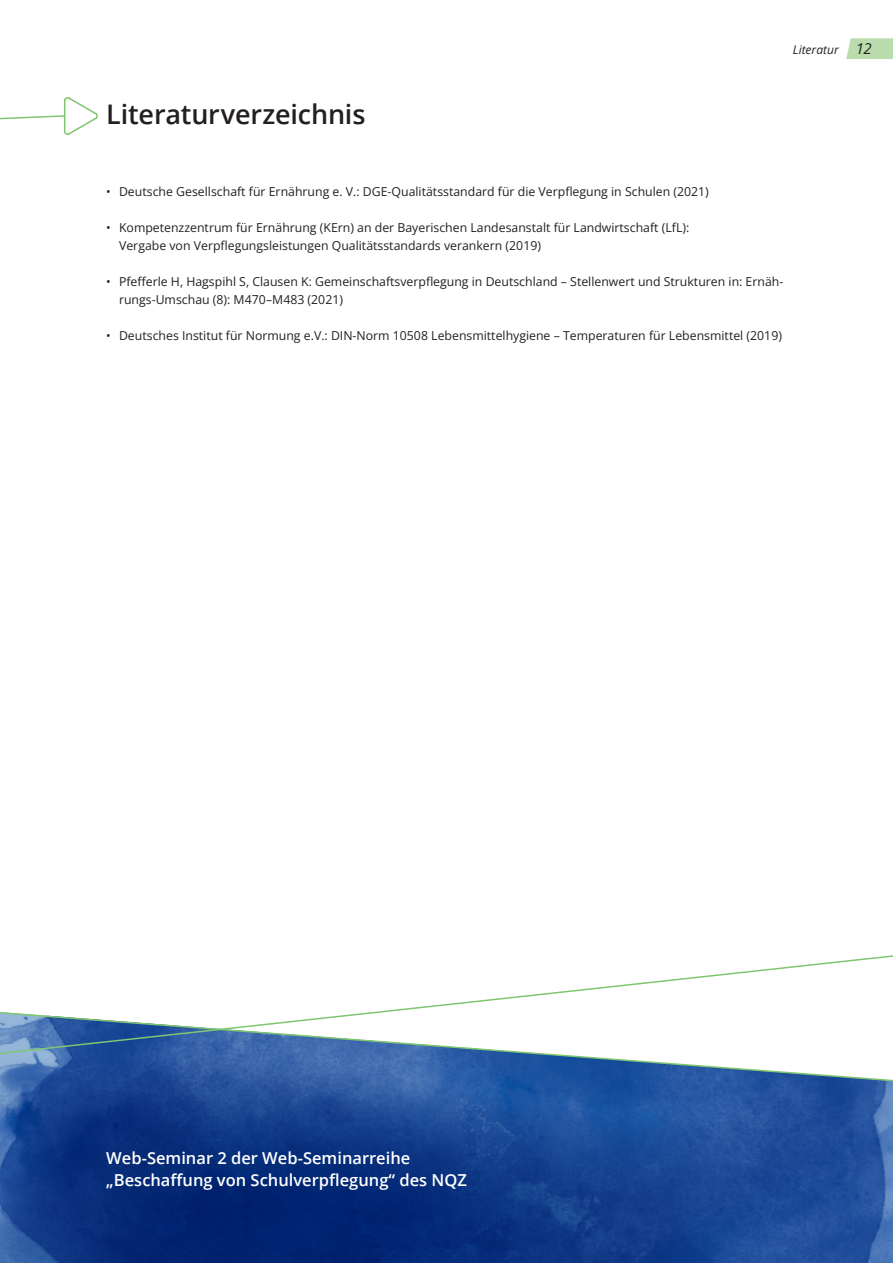
<style>
.page{position:relative;width:893px;height:1263px;background:#fff}
.page>*{position:absolute;margin:0;border:0;box-sizing:border-box;transform-origin:0 0}
.H1_Schwarz___Versetz{font:600 27px "Open Sans";letter-spacing:-.005em;color:#231f20}
.t1{font:600 16.5px/22.5px "Open Sans";color:#fff}
.t2{font:12.3px/18px "Open Sans";color:#231f20}
.t3{font:italic 12px "Open Sans";color:#231f20}
.s1{font-size:15px}
</style>
<div class="page">
<svg style="left:0;top:1085px;width:893px;height:178px;background:#143e8a"></svg>
<svg style="left:0;top:97px;width:98px;height:38px"></svg>
<svg style="left:428px;top:955px;width:465px;height:51px"></svg>
<svg style="left:0;top:1006px;width:893px;height:79px"></svg>
<svg style="left:846px;top:38px;width:47px;height:21px"></svg>
<h1 class="H1_Schwarz___Versetz" style="left:106px;top:96px;width:261px">Literaturverzeichnis</h1>
<p class="t3" style="left:793px;top:42px;width:80px">Literatur <span class="s1">12</span></p>
<p class="t2" style="left:106px;top:183px;width:604px">• Deutsche Gesellschaft für Ernährung e. V.: DGE-Qualitätsstandard für die Verpflegung in Schulen (2021)</p>
<p class="t2" style="left:119px;top:219px;width:572px;text-indent:-13px">• Kompetenzzentrum für Ernährung (KErn) an der Bayerischen Landesanstalt für Landwirtschaft (LfL):<br>Vergabe von Verpflegungsleistungen Qualitätsstandards verankern (2019)</p>
<p class="t2" style="left:119px;top:273px;width:666px;text-indent:-13px">• Pfefferle H, Hagspihl S, Clausen K: Gemeinschaftsverpflegung in Deutschland – Stellenwert und Strukturen in: Ernäh&shy;rungs-Umschau (8): M470–M483 (2021)</p>
<p class="t2" style="left:106px;top:327px;width:677px">• Deutsches Institut für Normung e.V.: DIN-Norm 10508 Lebensmittelhygiene – Temperaturen für Lebensmittel (2019)</p>
<p class="t1" style="left:106px;top:1146px;width:362px">Web-Seminar 2 der Web-Seminarreihe „Beschaffung von Schulverpflegung“ des NQZ</p>
</div>
